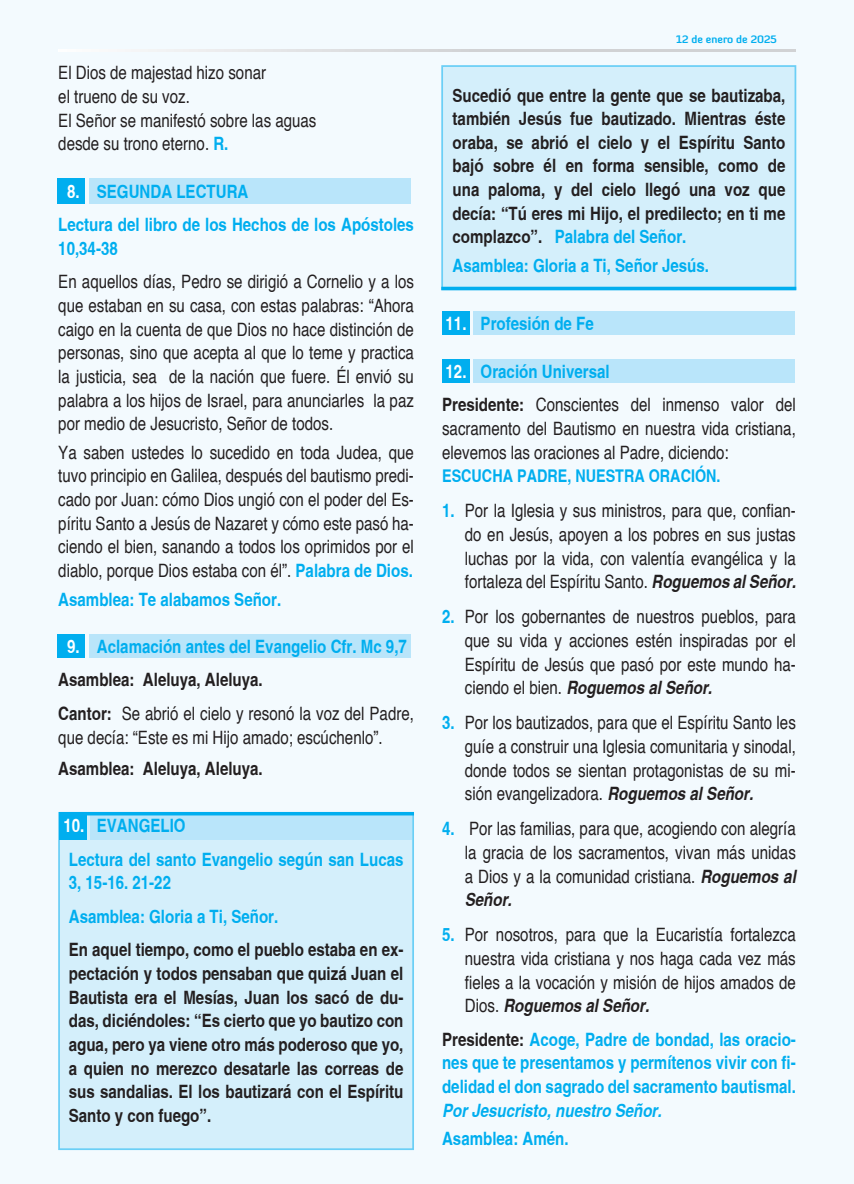
<style>
.page{position:relative;width:854px;height:1184px;background:#fff}
.page>*{position:absolute;margin:0;border:0;box-sizing:border-box;transform-origin:0 0}
.t1{font:condensed 18.38px/23.6px "Helvetica";color:#231f20;text-align:justify}
.t2{font:700 condensed 18.38px/23.6px "Helvetica";color:#231f20;text-align:justify}
.t3{font:700 condensed 18.38px/33.6px "Helvetica";color:#00aeef}
.t4{font:700 condensed 17.5px "Helvetica";color:#00aeef}
.t5{font:700 10.5px "Diavlo";color:#00aeef}
.s1{font-weight:700;color:#00aeef}
.s2{color:#fff}
.s3{color:#231f20}
.s4{font-weight:400;color:#231f20}
.s5{color:#00aeef}
.s6{font-weight:700}
.s7{font-weight:700;font-style:italic}
.s8{font-style:italic}
</style>
<div class="page">
<div style="left:0;top:0;width:853px;height:1183px;background:#f3fafe"></div>
<div style="left:58px;top:634px;width:27px;height:24px;background:#00aeef"></div>
<div style="left:89px;top:634px;width:321px;height:24px;background:#b9e5fa"></div>
<svg style="left:58px;top:49px;width:737px;height:2px"></svg>
<div style="left:58px;top:811px;width:356px;height:338px;background:#d4effb;border:2px solid #6bcff6"></div>
<div style="left:60px;top:811px;width:27px;height:28px;background:#00aeef"></div>
<div style="left:90px;top:811px;width:322px;height:28px;background:#b9e5fa"></div>
<svg style="left:59px;top:811px;width:355px;height:4px"></svg>
<div style="left:441px;top:65px;width:355px;height:225px;background:#d4effb;border:2px solid #6bcff6"></div>
<hr style="left:441px;top:287px;width:355px;height:3px;background:#00aeef">
<div style="left:442px;top:311px;width:27px;height:24px;background:#00aeef"></div>
<div style="left:473px;top:311px;width:321px;height:24px;background:#b9e5fa"></div>
<div style="left:442px;top:359px;width:27px;height:24px;background:#00aeef"></div>
<div style="left:473px;top:359px;width:321px;height:24px;background:#b9e5fa"></div>
<div style="left:58px;top:178px;width:27px;height:25px;background:#00aeef"></div>
<div style="left:89px;top:178px;width:321px;height:25px;background:#b9e5fa"></div>
<p class="t1" style="left:58px;top:61px;width:259px;text-align:left">El Dios de majestad hizo sonar<br>el trueno de su voz.<br>El Señor se manifestó sobre las aguas desde su trono eterno. <span class="s1">R.</span></p>
<p class="t3" style="left:58px;top:174px;width:357px;text-indent:9px"><span class="s2">8.</span> SEGUNDA LECTURA<br>Lectura del libro de los Hechos de los Apóstoles</p>
<p class="t3" style="left:58px;top:231px;width:61px">10,34-38</p>
<p class="t1" style="left:58px;top:269px;width:357px">En aquellos días, Pedro se dirigió a Cornelio y a los que estaban en su casa, con estas palabras: “Ahora caigo en la cuenta de que Dios no hace distinción de personas, sino que acepta al que lo teme y practica la justicia, sea de la nación que fuere. Él envió su palabra a los hijos de Israel, para anunciarles la paz por medio de Jesucristo, Señor de todos.</p>
<p class="t1" style="left:58px;top:440px;width:357px">Ya saben ustedes lo sucedido en toda Judea, que tuvo principio en Galilea, después del bautismo predi&shy;cado por Juan: cómo Dios ungió con el poder del Es&shy;píritu Santo a Jesús de Nazaret y cómo este pasó ha&shy;ciendo el bien, sanando a todos los oprimidos por el diablo, porque Dios estaba con él”. <span class="s1">Palabra de Dios.</span></p>
<p class="t3" style="left:58px;top:582px;width:224px">Asamblea: Te alabamos Señor.</p>
<p class="t3" style="left:58px;top:629px;width:357px;text-indent:9px"><span class="s2">9.</span> Aclamación antes del Evangelio Cfr. Mc 9,7<br><span class="s3">Asamblea: Aleluya, Aleluya.<br>Cantor:</span> <span class="s4">Se abrió el cielo y resonó la voz del Padre,</span></p>
<p class="t1" style="left:58px;top:724px;width:326px">que decía: “Este es mi Hijo amado; escúchenlo”.</p>
<p class="t2" style="left:58px;top:756px;width:206px">Asamblea: Aleluya, Aleluya.</p>
<p class="t3" style="left:63px;top:808px;width:341px"><span class="s2">10.</span> EVANGELIO<br>Lectura del santo Evangelio según san Lucas</p>
<p class="t3" style="left:69px;top:865px;width:211px">3, 15-16. 21-22<br>Asamblea: Gloria a Ti, Señor.</p>
<p class="t2" style="left:69px;top:937px;width:336px">En aquel tiempo, como el pueblo estaba en ex&shy;pectación y todos pensaban que quizá Juan el Bautista era el Mesías, Juan los sacó de du&shy;das, diciéndoles: “Es cierto que yo bautizo con agua, pero ya viene otro más poderoso que yo, a quien no merezco desatarle las correas de sus sandalias. El los bautizará con el Espíritu Santo y con fuego”.</p>
<p class="t5" style="left:676px;top:32px;width:102px">12 de enero de 2025</p>
<p class="t2" style="left:452px;top:83px;width:334px">Sucedió que entre la gente que se bautizaba, también Jesús fue bautizado. Mientras éste oraba, se abrió el cielo y el Espíritu Santo bajó sobre él en forma sensible, como de una paloma, y del cielo llegó una voz que decía: “Tú eres mi Hijo, el predilecto; en ti me complazco”. <span class="s5">Palabra del Señor.</span></p>
<p class="t3" style="left:452px;top:248px;width:258px">Asamblea: Gloria a Ti, Señor Jesús.</p>
<p class="t3" style="left:445px;top:307px;width:150px"><span class="s2">11.</span> Profesión de Fe</p>
<p class="t3" style="left:445px;top:354px;width:165px"><span class="s2">12.</span> Oración Universal</p>
<p class="t1" style="left:442px;top:392px;width:355px"><span class="s6">Presidente:</span> Conscientes del inmenso valor del sacramento del Bautismo en nuestra vida cristiana, elevemos las oraciones al Padre, diciendo:</p>
<p class="t4" style="left:442px;top:465px;width:280px">ESCUCHA PADRE, NUESTRA ORACIÓN.</p>
<p class="t1" style="left:464px;top:498px;width:336px;text-align:left;text-indent:-23px"><span class="s1">1.</span> Por la Iglesia y sus ministros, para que, confian&shy;do en Jesús, apoyen a los pobres en sus justas luchas por la vida, con valentía evangélica y la fortaleza del Espíritu Santo. <span class="s7">Roguemos alSeñor.</span></p>
<p class="t1" style="left:464px;top:604px;width:332px;text-indent:-23px"><span class="s1">2.</span> Por los gobernantes de nuestros pueblos, para que su vida y acciones estén inspiradas por el Espíritu de Jesús que pasó por este mundo ha&shy;c i e n d o e l b i e n . <span class="s7">Roguemos alSeñor.</span></p>
<p class="t1" style="left:464px;top:710px;width:332px;text-indent:-23px"><span class="s1">3.</span> Por los bautizados, para que el Espíritu Santo les guíe a construir una Iglesia comunitaria y sinodal, donde todos se sientan protagonistas de su mi&shy;sión evangelizadora. <span class="s7">Roguemos alSeñor.</span></p>
<p class="t1" style="left:464px;top:816px;width:336px;text-align:left;text-indent:-23px"><span class="s1">4.</span> Por las familias, para que, acogiendo con alegría la gracia de los sacramentos, vivan más unidas a Dios y a la comunidad cristiana. <span class="s7">Roguemos al Señor.</span></p>
<p class="t1" style="left:464px;top:922px;width:332px;text-indent:-23px"><span class="s1">5.</span> Por nosotros, para que la Eucaristía fortalezca nuestra vida cristiana y nos haga cada vez más fieles a la vocación y misión de hijos amados de D i o s . <span class="s7">Roguemos alSeñor.</span></p>
<p class="t3" style="left:442px;top:1026px;width:355px;line-height:23.6px;text-align:justify"><span class="s3">Presidente:</span> Acoge, Padre de bondad, las oracio&shy;nes que te presentamos y permítenos vivir con fi&shy;delidad el don sagrado del sacramento bautismal.<br><span class="s8">PorJesucristo,nuestro Señor.</span></p>
<p class="t3" style="left:442px;top:1121px;width:128px">Asamblea: Amén.</p>
</div>
